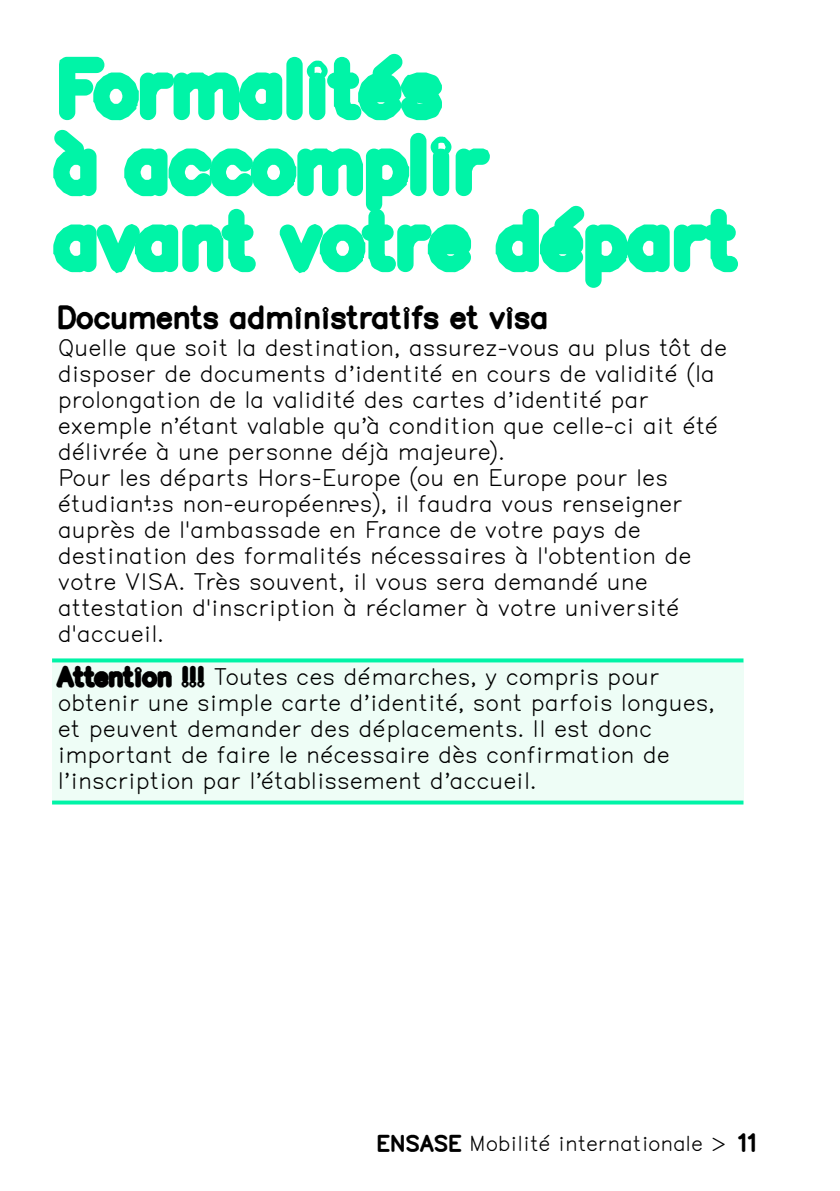
<style>
.page{position:relative;width:840px;height:1191px;background:#fff}
.page>*{position:absolute;margin:0;border:0;box-sizing:border-box;transform-origin:0 0}
.t1{font:64px/76px "BBB Herthey Futural 225";letter-spacing:.075em;color:#00f4a7}
.t2{font:28px "BBB Herthey Futural 90";color:#000}
.t3{font:22px/26px "BBB Herthey Futural 30";color:#000}
.t4{font:20px "BBB Herthey Futural 30";color:#000}
.s1{font-family:"BBB Herthey Futural 225"}
.s2{font-family:"BBB Herthey Futural 90"}
.s3{font-family:"BBB Herthey Futural 90";font-size:22px}
</style>
<div class="page">
<div style="left:52px;top:662px;width:691px;height:138px;background:#eefdf6"></div>
<svg style="left:52px;top:658px;width:691px;height:4px;background:#1cf5b0"></svg>
<svg style="left:52px;top:800px;width:691px;height:4px;background:#21f5b2"></svg>
<h1 class="t1" style="left:57px;top:53px;width:679px">Formalités<br>à accomplir<br>avant votre départ</h1>
<p class="t2" style="left:56px;top:302px;width:493px">Documents administratifs et visa</p>
<p class="t3" style="left:58px;top:335px;width:670px">Quelle que soit la destination, assurez-vous au plus tôt de disposer de documents d’identité en cours de validité (la prolongation de la validité des cartes d’identité par exemple n’étant valable qu’à condition que celle-ci ait été délivrée à une personne déjà majeure).<br>Pour les départs Hors-Europe (ou en Europe pour les étudiant..es non-européen..nes), il faudra vous renseigner auprès de l'ambassade en France de votre pays de destination des formalités nécessaires à l'obtention de votre VISA. Très souvent, il vous sera demandé une attestation d'inscription à réclamer à votre université d'accueil.</p>
<p class="t3" style="left:58px;top:664px;width:658px"><span class="s1">Attention !!!</span> Toutes ces démarches, y compris pour obtenir une simple carte d’identité, sont parfois longues, et peuvent demander des déplacements. Il est donc important de faire le nécessaire dès confirmation de l’inscription par l’établissement d’accueil.</p>
<p class="t4" style="left:376px;top:1132px;width:382px"><span class="s2">ENSASE</span> Mobilité internationale &gt; <span class="s3">11</span></p>
</div>
